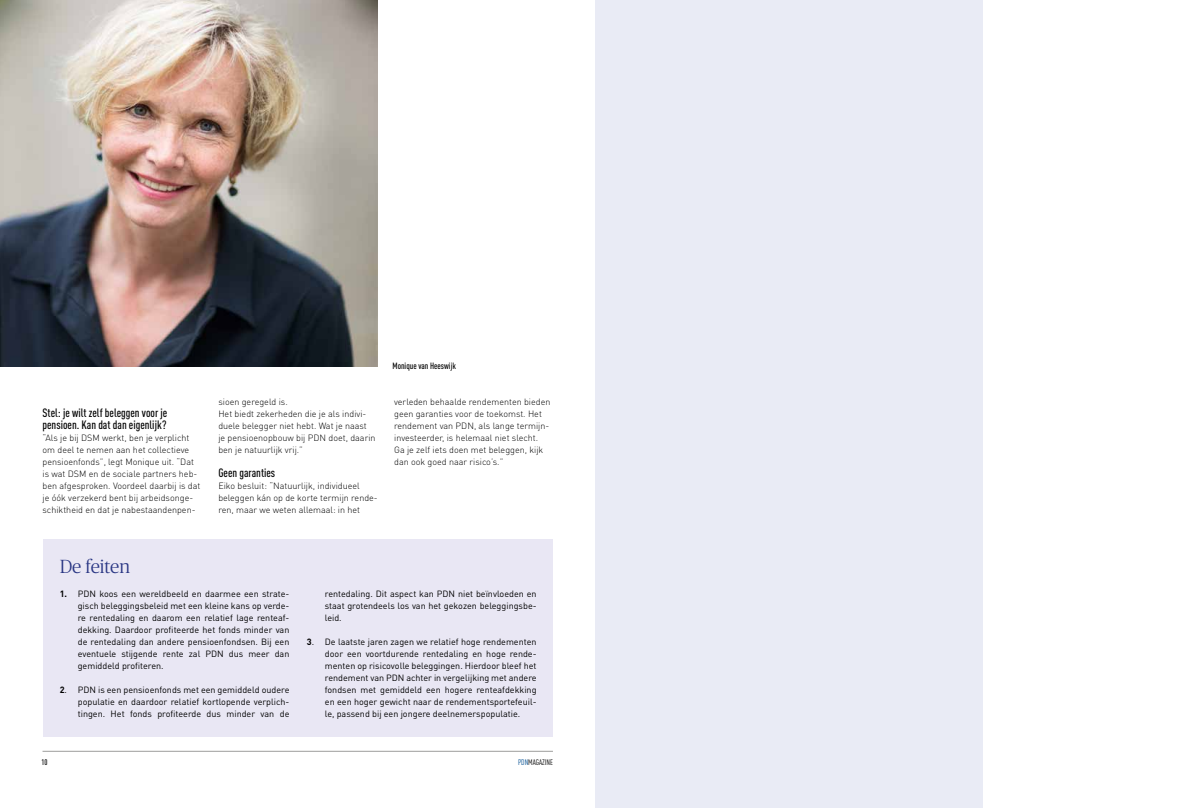
<style>
.page{position:relative;width:1191px;height:808px;background:#fff}
.page>*{position:absolute;margin:0;border:0;box-sizing:border-box;transform-origin:0 0}
.t1{font:300 19px "Publico";color:#283583}
.t2{font:500 condensed 12px/12px "DINOT";color:#000}
.t3{font:9px/12px "DINOT";color:#000;text-align:justify}
.t4{font:300 9px/12px "DINOT";color:#000}
.t5{font:500 condensed 9px "DINOT";color:#000}
.t6{font:condensed 8px "DINOT";color:#000}
.t7{font:500 condensed 8px "DINOT";color:#000}
.s1{font-weight:700}
.s2{color:#024f92}
</style>
<div class="page">
<hr style="left:43px;top:751px;width:510px;height:1px;background:#9d9d9c">
<div style="left:44px;top:540px;width:509px;height:197px;background:#e9e7f4"></div>
<img style="left:0;top:0;width:377px;height:366px">
<div style="left:595px;top:0;width:387px;height:808px;background:#e9ebf5"></div>
<h2 class="t2" style="left:43px;top:406px;width:126px">Stel: je wilt zelf beleggen voor je pensioen. Kan dat dan eigenlijk?</h2>
<p class="t4" style="left:43px;top:431px;width:159px">“Als je bij DSM werkt, ben je verplicht om deel te nemen aan het collectieve pensioenfonds”, legt Monique uit. “Dat is wat DSM en de sociale partners heb&shy;ben afgesproken. Voordeel daarbij is dat je óók verzekerd bent bij arbeidsonge&shy;schiktheid en dat je nabestaandenpen-</p>
<p class="t4" style="left:218px;top:395px;width:159px">sioen geregeld is.<br>Het biedt zekerheden die je als indivi&shy;duele belegger niet hebt. Wat je naast je pensioenopbouw bij PDN doet, daarin ben je natuurlijk vrij.”</p>
<h2 class="t2" style="left:218px;top:466px;width:58px">Geen garanties</h2>
<p class="t4" style="left:218px;top:479px;width:161px">Eiko besluit: “Natuurlijk, individueel beleggen kán op de korte termijn rende&shy;ren, maar we weten allemaal: in het</p>
<p class="t5" style="left:392px;top:359px;width:65px">Monique van Heeswijk</p>
<p class="t4" style="left:394px;top:395px;width:158px">verleden behaalde rendementen bieden geen garanties voor de toekomst. Het rendement van PDN, als lange termijn&shy;investeerder, is helemaal niet slecht.<br>Ga je zelf iets doen met beleggen, kijk dan ook goed naar risico’s.”</p>
<h1 class="t1" style="left:60px;top:556px;width:72px">De feiten</h1>
<p class="t3" style="left:78px;top:587px;width:213px;text-indent:-18px"><span class="s1">1.</span> PDN koos een wereldbeeld en daarmee een strate&shy;gisch beleggingsbeleid met een kleine kans op verde&shy;re rentedaling en daarom een relatief lage renteaf&shy;dekking. Daardoor profiteerde het fonds minder van de rentedaling dan andere pensioenfondsen. Bij een eventuele stijgende rente zal PDN dus meer dan gemiddeld profiteren.</p>
<p class="t3" style="left:78px;top:683px;width:213px;text-indent:-18px"><span class="s1">2</span>. PDN is een pensioenfonds met een gemiddeld oudere populatie en daardoor relatief kortlopende verplich&shy;tingen. Het fonds profiteerde dus minder van de</p>
<p class="t3" style="left:325px;top:587px;width:213px">rentedaling. Dit aspect kan PDN niet beïnvloeden en staat grotendeels los van het gekozen beleggingsbe&shy;leid.</p>
<p class="t3" style="left:325px;top:635px;width:213px;text-indent:-18px"><span class="s1">3</span>. De laatste jaren zagen we relatief hoge rendementen door een voortdurende rentedaling en hoge rende&shy;menten op risicovolle beleggingen. Hierdoor bleef het rendement van PDN achter in vergelijking met andere fondsen met gemiddeld een hogere renteafdekking en een hoger gewicht naar de rendementsportefeuil&shy;le, passend bij een jongere deelnemerspopulatie.</p>
<p class="t7" style="left:41px;top:756px;width:8px">10</p>
<p class="t6" style="left:518px;top:757px;width:36px"><span class="s2">PDN</span>MAGAZINE</p>
</div>
